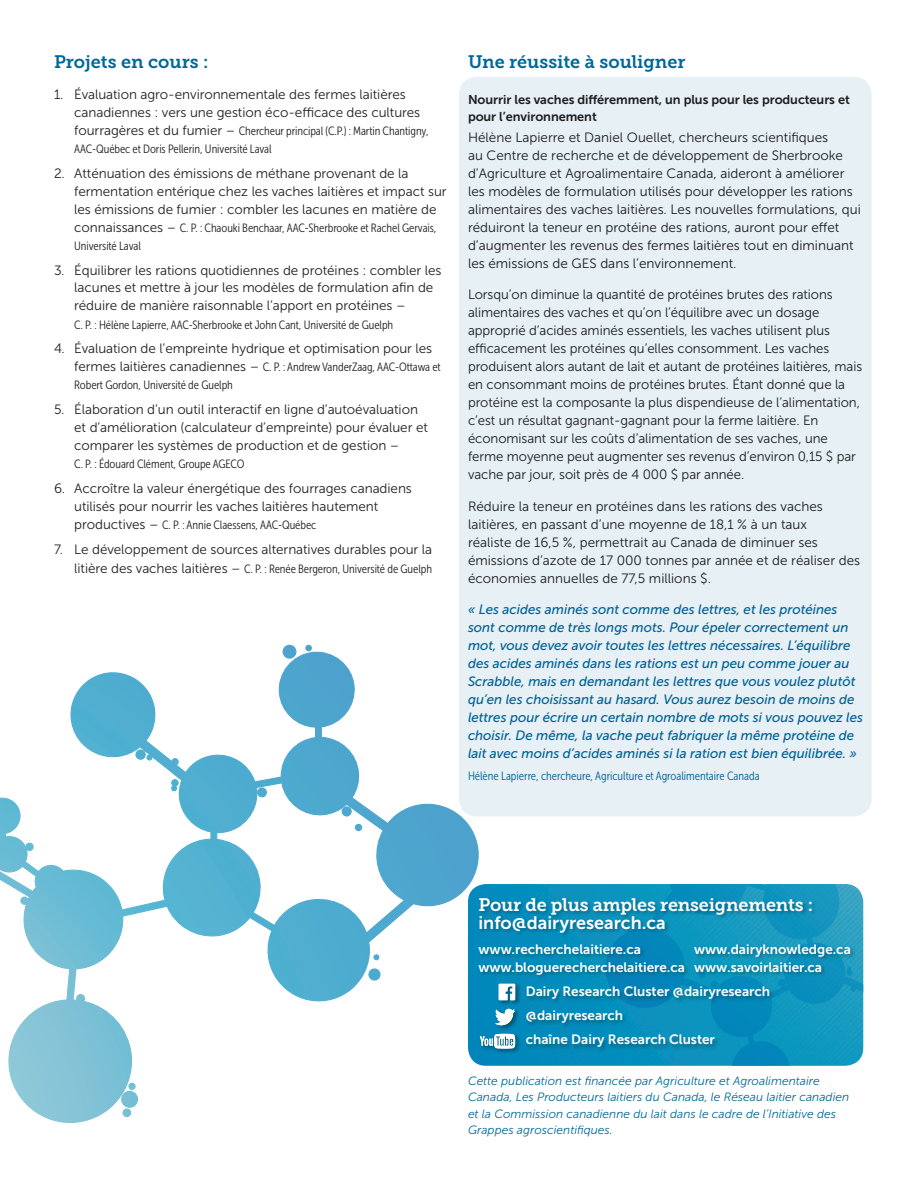
<style>
.page{position:relative;width:918px;height:1188px;background:#fff}
.page>*{position:absolute;margin:0;border:0;box-sizing:border-box;transform-origin:0 0}
.t1{font:18px "Museo Slab 700";color:#006799}
.t2{font:18px "Museo Slab 700";letter-spacing:-.01em;color:#fff}
.t3{font:18px "Museo Sans 700";color:#fff}
.t4{font:13.5px/18px "Museo Sans 300";letter-spacing:-.005em;color:#231f20}
.t5{font:italic 13.5px/18px "Museo Sans 500";color:#006799}
.t6{font:13.5px/18px "Museo Sans 700";color:#fff}
.t7{font:12.75px/16.5px "Museo Sans 700";letter-spacing:-.005em;color:#231f20}
.t8{font:12px/18px "Museo Sans Cond 300";letter-spacing:-.005em;color:#231f20}
.t9{font:italic 12px/16.5px "Museo Sans 300";color:#006799}
.t10{font:12px "Museo Sans Cond 300";color:#006799}
.s1{font-family:"Museo Sans 300";font-size:13.5px}
</style>
<div class="page">
<div style="left:459px;top:77px;width:413px;height:739px;background:#e6f0f5;border-radius:18px"></div>
<svg style="left:305px;top:645px;width:7px;height:5px"></svg>
<svg style="left:283px;top:644px;width:14px;height:6px"></svg>
<svg style="left:0;top:651px;width:480px;height:472px"></svg>
<svg style="left:20px;top:896px;width:9px;height:9px"></svg>
<svg style="left:25px;top:842px;width:9px;height:9px"></svg>
<img style="left:468px;top:884px;width:133px;height:182px">
<svg style="left:601px;top:884px;width:262px;height:182px;background:#1596bf"></svg>
<div style="left:478px;top:897px;width:378px;height:156px;background:#09313f;opacity:.45"></div>
<div style="left:479px;top:983px;width:42px;height:71px;background:#0087bb"></div>
<div style="left:498px;top:983px;width:23px;height:23px;background:#09313f;opacity:.45"></div>
<div style="left:494px;top:1008px;width:27px;height:23px;background:#09313f;opacity:.45"></div>
<div style="left:483px;top:1037px;width:11px;height:14px;background:#007eaf"></div>
<div style="left:479px;top:1035px;width:11px;height:16px;background:#0080b3"></div>
<div style="left:493px;top:1033px;width:28px;height:21px;background:#09313f;opacity:.45"></div>
<svg style="left:499px;top:984px;width:16px;height:16px"></svg>
<svg style="left:495px;top:1009px;width:20px;height:16px"></svg>
<svg style="left:480px;top:1034px;width:35px;height:15px"></svg>
<h1 class="t1" style="left:54px;top:51px;width:156px">Projets en cours :</h1>
<p class="t4" style="left:74px;top:85px;width:348px;text-indent:-20px">1. Évaluation agro-environnementale des fermes laitières canadiennes : vers une gestion éco-efficace des cultures</p>
<p class="t8" style="left:74px;top:122px;width:356px"><span class="s1">fourragères et du fumier –</span> Chercheur principal (C.P.) : Martin Chantigny,<br>AAC-Québec et Doris Pellerin, Université Laval</p>
<p class="t4" style="left:74px;top:164px;width:374px;text-indent:-20px">2. Atténuation des émissions de méthane provenant de la fermentation entérique chez les vaches laitières et impact sur les émissions de fumier : combler les lacunes en matière de</p>
<p class="t8" style="left:74px;top:219px;width:364px"><span class="s1">connaissances –</span> C. P. : Chaouki Benchaar, AAC-Sherbrooke et Rachel Gervais,<br>Université Laval</p>
<p class="t4" style="left:74px;top:261px;width:369px;text-indent:-20px">3. Équilibrer les rations quotidiennes de protéines : combler les lacunes et mettre à jour les modèles de formulation afin de réduire de manière raisonnable l’apport en protéines –</p>
<p class="t8" style="left:74px;top:315px;width:321px">C. P. : Hélène Lapierre, AAC-Sherbrooke et John Cant, Université de Guelph</p>
<p class="t4" style="left:54px;top:340px;width:380px">4. Évaluation de l’empreinte hydrique et optimisation pour les</p>
<p class="t8" style="left:74px;top:358px;width:368px"><span class="s1">fermes laitières canadiennes –</span> C. P. : Andrew VanderZaag, AAC-Ottawa et<br>Robert Gordon, Université de Guelph</p>
<p class="t4" style="left:74px;top:400px;width:355px;text-indent:-20px">5. Élaboration d’un outil interactif en ligne d’autoévaluation et d’amélioration (calculateur d’empreinte) pour évaluer et comparer les systèmes de production et de gestion –</p>
<p class="t8" style="left:74px;top:455px;width:172px">C. P. : Édouard Clément, Groupe AGECO</p>
<p class="t4" style="left:74px;top:479px;width:339px;text-indent:-20px">6. Accroître la valeur énergétique des fourrages canadiens utilisés pour nourrir les vaches laitières hautement</p>
<p class="t8" style="left:74px;top:516px;width:244px"><span class="s1">productives –</span> C. P. : Annie Claessens, AAC-Québec</p>
<p class="t4" style="left:54px;top:540px;width:380px">7. Le développement de sources alternatives durables pour la</p>
<p class="t8" style="left:74px;top:560px;width:359px"><span class="s1">litière des vaches laitières –</span> C. P. : Renée Bergeron, Université de Guelph</p>
<h1 class="t1" style="left:468px;top:51px;width:219px">Une réussite à souligner</h1>
<p class="t7" style="left:468px;top:92px;width:383px">Nourrir les vaches différemment, un plus pour les producteurs et pour l’environnement</p>
<p class="t4" style="left:468px;top:128px;width:394px">Hélène Lapierre et Daniel Ouellet, chercheurs scientifiques<br>au Centre de recherche et de développement de Sherbrooke d’Agriculture et Agroalimentaire Canada, aideront à améliorer les modèles de formulation utilisés pour développer les rations alimentaires des vaches laitières. Les nouvelles formulations, qui réduiront la teneur en protéine des rations, auront pour effet d’augmenter les revenus des fermes laitières tout en diminuant les émissions de GES dans l’environnement.</p>
<p class="t4" style="left:468px;top:286px;width:396px">Lorsqu’on diminue la quantité de protéines brutes des rations alimentaires des vaches et qu’on l’équilibre avec un dosage approprié d’acides aminés essentiels, les vaches utilisent plus efficacement les protéines qu’elles consomment. Les vaches produisent alors autant de lait et autant de protéines laitières, mais en consommant moins de protéines brutes. Étant donné que la protéine est la composante la plus dispendieuse de l’alimentation, c’est un résultat gagnant-gagnant pour la ferme laitière. En économisant sur les coûts d’alimentation de ses vaches, une ferme moyenne peut augmenter ses revenus d’environ 0,15 $ par vache par jour, soit près de 4 000 $ par année.</p>
<p class="t4" style="left:468px;top:497px;width:394px">Réduire la teneur en protéines dans les rations des vaches laitières, en passant d’une moyenne de 18,1 % à un taux<br>réaliste de 16,5 %, permettrait au Canada de diminuer ses émissions d’azote de 17 000 tonnes par année et de réaliser des économies annuelles de 77,5 millions $.</p>
<p class="t5" style="left:468px;top:601px;width:397px">« Les acides aminés sont comme des lettres, et les protéines sont comme de très longs mots. Pour épeler correctement un mot, vous devez avoir toutes les lettres nécessaires. L’équilibre des acides aminés dans les rations est un peu comme jouer au Scrabble, mais en demandant les lettres que vous voulez plutôt qu’en les choisissant au hasard. Vous aurez besoin de moins de lettres pour écrire un certain nombre de mots si vous pouvez les choisir. De même, la vache peut fabriquer la même protéine de lait avec moins d’acides aminés si la ration est bien équilibrée. »</p>
<p class="t10" style="left:468px;top:769px;width:293px">Hélène Lapierre, chercheure, Agriculture et Agroalimentaire Canada</p>
<h1 class="t2" style="left:479px;top:894px;width:336px">Pour de plus amples renseignements :</h1>
<h1 class="t3" style="left:479px;top:913px;width:189px">info@dairyresearch.ca</h1>
<p class="t6" style="left:479px;top:940px;width:208px">www.recherchelaitiere.ca www.bloguerecherchelaitiere.ca</p>
<p class="t6" style="left:694px;top:940px;width:158px">www.dairyknowledge.ca www.savoirlaitier.ca</p>
<p class="t6" style="left:526px;top:980px;width:246px;line-height:24px">Dairy Research Cluster @dairyresearch @dairyresearch<br>chaîne Dairy Research Cluster</p>
<p class="t9" style="left:468px;top:1073px;width:383px">Cette publication est financée par Agriculture et Agroalimentaire Canada, Les Producteurs laitiers du Canada, le Réseau laitier canadien et la Commission canadienne du lait dans le cadre de l’Initiative des Grappes agroscientifiques.</p>
</div>
